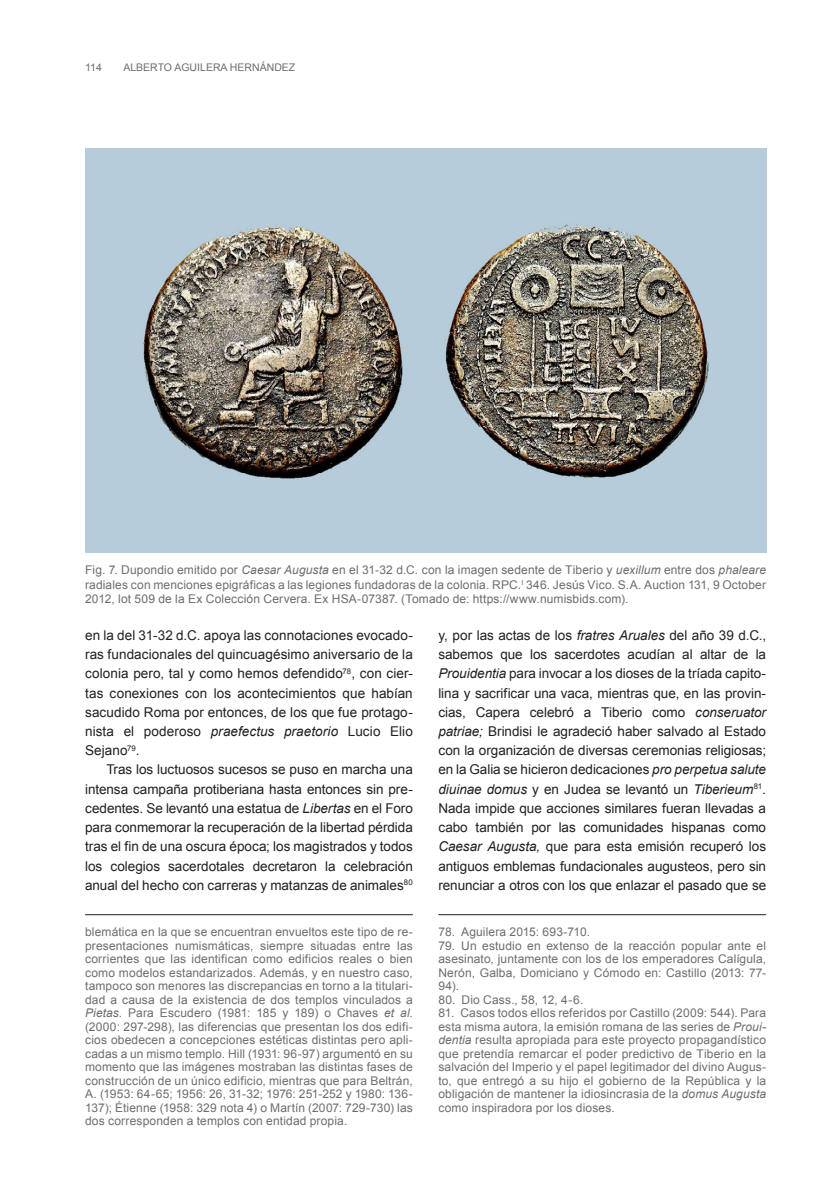
<style>
.page{position:relative;width:830px;height:1191px;background:#fff}
.page>*{position:absolute;margin:0;border:0;box-sizing:border-box;transform-origin:0 0}
.t1{font:13.5px/19.2px "Arial";color:#231f20;text-align:justify}
.t2{font:12px/13.5px "Arial";letter-spacing:.01em;color:#6c6d70;text-align:justify}
.t3{font:10.5px "Arial";color:#6c6d70}
.s1{font-style:italic}
</style>
<div class="page">
<hr style="left:85px;top:914px;width:327px;height:1px;background:#231f20">
<hr style="left:438px;top:914px;width:327px;height:1px;background:#231f20">
<img style="left:85px;top:149px;width:680px;height:404px">
<p class="t3" style="left:85px;top:62px;width:18px">114</p>
<p class="t3" style="left:123px;top:62px;width:173px">ALBERTO AGUILERA HERNÁNDEZ</p>
<p class="t2" style="left:85px;top:563px;width:682px;line-height:14.4px">Fig. 7. Dupondio emitido por <span class="s1">Caesar Augusta</span> en el 31-32 d.C. con la imagen sedente de Tiberio y <span class="s1">uexillum</span> entre dos <span class="s1">phaleare </span>radiales con menciones epigráficas a las legiones fundadoras de la colonia. RPC.<sup>I</sup> 346. Jesús Vico. S.A. Auction 131, 9 October 2012, lot 509 de la Ex Colección Cervera. Ex HSA-07387. (Tomado de: https://www.numisbids.com).</p>
<p class="t1" style="left:85px;top:626px;width:329px">en la del 31-32 d.C. apoya las connotaciones evocado&shy;ras fundacionales del quincuagésimo aniversario de la colonia pero, tal y como hemos defendido<sup>78</sup>, con cier&shy;tas conexiones con los acontecimientos que habían sacudido Roma por entonces, de los que fue protago&shy;nista el poderoso <span class="s1">praefectus praetorio</span> Lucio Elio Sejano<sup>79</sup>.</p>
<p class="t1" style="left:85px;top:760px;width:329px;text-indent:21px">Tras los luctuosos sucesos se puso en marcha una intensa campaña protiberiana hasta entonces sin pre&shy;cedentes. Se levantó una estatua de <span class="s1">Libertas</span> en el Foro para conmemorar la recuperación de la libertad pérdida tras el fin de una oscura época; los magistrados y todos los colegios sacerdotales decretaron la celebración anual del hecho con carreras y matanzas de animales<sup>80</sup></p>
<p class="t1" style="left:438px;top:626px;width:329px">y, por las actas de los <span class="s1">fratres Aruales</span> del año 39 d.C., sabemos que los sacerdotes acudían al altar de la <span class="s1">Prouidentia</span> para invocar a los dioses de la tríada capito&shy;lina y sacrificar una vaca, mientras que, en las provin&shy;cias, Capera celebró a Tiberio como <span class="s1">conseruator patriae;</span> Brindisi le agradeció haber salvado al Estado con la organización de diversas ceremonias religiosas; en la Galia se hicieron dedicaciones <span class="s1">pro perpetua salute diuinae domus</span> y en Judea se levantó un <span class="s1">Tiberieum</span><sup>81</sup><span class="s1">.<br></span>Nada impide que acciones similares fueran llevadas a cabo también por las comunidades hispanas como <span class="s1">Caesar Augusta,</span> que para esta emisión recuperó los antiguos emblemas fundacionales augusteos, pero sin renunciar a otros con los que enlazar el pasado que se</p>
<p class="t2" style="left:85px;top:925px;width:329px">blemática en la que se encuentran envueltos este tipo de re&shy;presentaciones numismáticas, siempre situadas entre las corrientes que las identifican como edificios reales o bien como modelos estandarizados. Además, y en nuestro caso, tampoco son menores las discrepancias en torno a la titulari&shy;dad a causa de la existencia de dos templos vinculados a <span class="s1">Pietas</span>. Para Escudero (1981: 185 y 189) o Chaves <span class="s1">et al</span>. (2000: 297-298), las diferencias que presentan los dos edifi&shy;cios obedecen a concepciones estéticas distintas pero apli&shy;cadas a un mismo templo. Hill (1931: 96-97) argumentó en su momento que las imágenes mostraban las distintas fases de construcción de un único edificio, mientras que para Beltrán, A. (1953: 64-65; 1956: 26, 31-32; 1976: 251-252 y 1980: 136- 137); Étienne (1958: 329 nota 4) o Martín (2007: 729-730) las dos corresponden a templos con entidad propia.</p>
<p class="t2" style="left:438px;top:925px;width:153px">78. Aguilera 2015: 693-710.</p>
<p class="t2" style="left:438px;top:938px;width:329px">79. Un estudio en extenso de la reacción popular ante el asesinato, juntamente con los de los emperadores Calígula, Nerón, Galba, Domiciano y Cómodo en: Castillo (2013: 77- 94).</p>
<p class="t2" style="left:438px;top:992px;width:146px">80. Dio Cass., 58, 12, 4-6.</p>
<p class="t2" style="left:438px;top:1006px;width:329px">81. Casos todos ellos referidos por Castillo (2009: 544). Para esta misma autora, la emisión romana de las series de <span class="s1">Proui&shy;dentia</span> resulta apropiada para este proyecto propagandístico que pretendía remarcar el poder predictivo de Tiberio en la salvación del Imperio y el papel legitimador del divino Augus&shy;to, que entregó a su hijo el gobierno de la República y la obligación de mantener la idiosincrasia de la <span class="s1">domus Augusta </span>como inspiradora por los dioses.</p>
</div>
